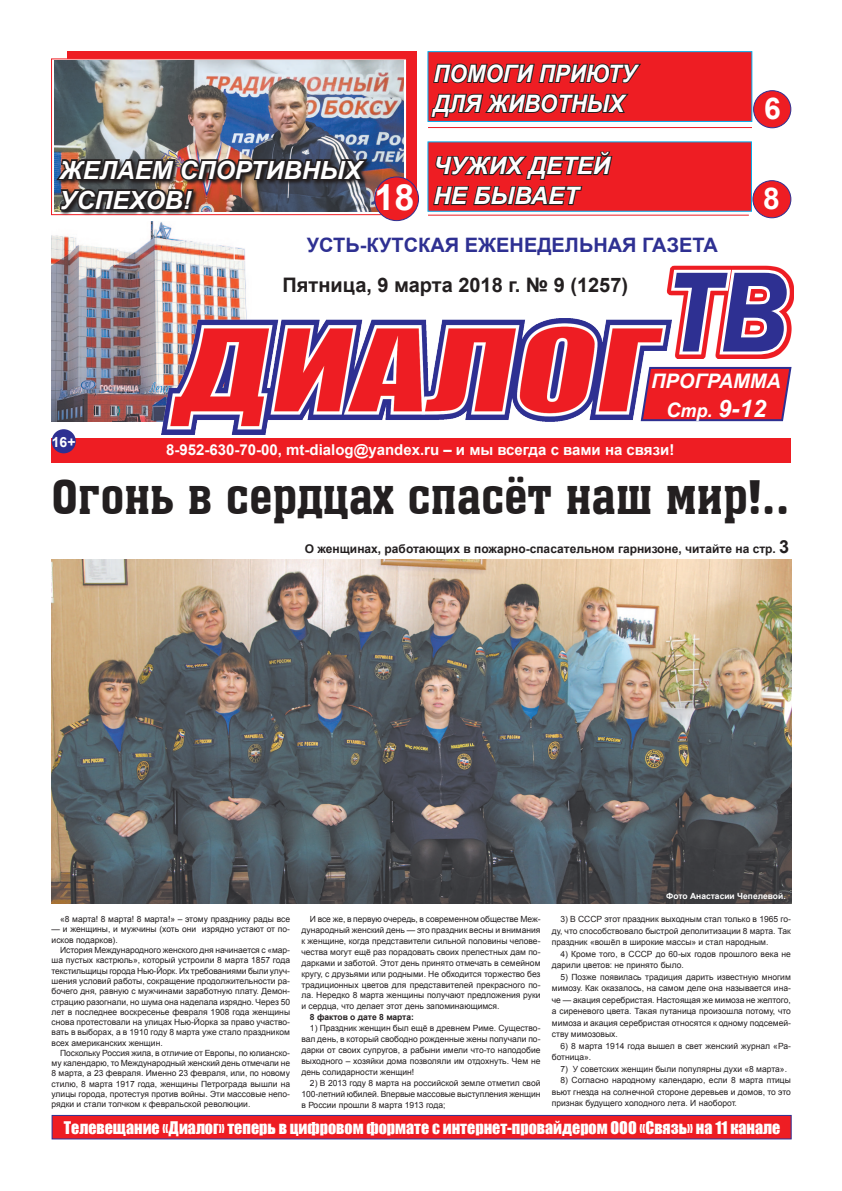
<style>
.page{position:relative;width:842px;height:1191px;background:#fff}
.page>*{position:absolute;margin:0;border:0;box-sizing:border-box;transform-origin:0 0}
.t1{font:italic 600 118px "Franklin Gothic";color:#2e3092;scale:.88 1}
.t2{font:46px "a Assuan";color:#231f20;scale:.96 1}
.t3{font:700 36px "Arial";color:#fff}
.t4{font:700 30px "Arial";color:#fff}
.t5{font:italic 700 25px/30px "Arial";color:#fff}
.t6{font:italic 700 24px/30px "Arial";color:#fff}
.t7{font:italic 700 24px/30px "Arial";color:#fff;scale:.93 1}
.t8{font:700 20px "Arial";color:#2e3092}
.t9{font:700 20px "Arial";color:#231f20}
.t10{font:italic 700 20px "Arial";color:#fff}
.t11{font:16px "Impact";color:#fff}
.t12{font:700 15px "Arial";color:#fff}
.t13{font:700 14px "Arial";color:#fff}
.t14{font:700 12px "Arial";color:#231f20}
.t15{font:8.5px/10.9px "Arial";color:#231f20;text-align:justify}
.t16{font:700 8.5px "Arial";color:#fff}
.t17{font:700 8.5px "Arial";color:#231f20}
.s1{font-size:20px}
.s2{font-size:18px}
</style>
<div class="page">
<img style="left:51px;top:222px;width:196px;height:200px">
<div style="left:428px;top:142px;width:323px;height:69px;background:#ee1d23"></div>
<div style="left:67px;top:52px;width:349px;height:155px;background:#ee1d23"></div>
<svg style="left:51px;top:58px;width:356px;height:157px"></svg>
<hr style="left:428px;top:127px;width:324px;height:1px;background:#ee1d23">
<div style="left:753px;top:181px;width:38px;height:37px;background:#ee1d23;border-radius:50%"></div>
<div style="left:753px;top:180px;width:38px;height:38px;border:1px solid #2e3092;border-radius:50%"></div>
<hr style="left:428px;top:215px;width:321px;height:1px;background:#ee1d23">
<div style="left:52px;top:438px;width:739px;height:25px;background:#ee1d23"></div>
<svg style="left:433px;top:151px;width:180px;height:55px"></svg>
<div style="left:754px;top:91px;width:37px;height:37px;background:#ee1d23;border-radius:50%"></div>
<div style="left:753px;top:90px;width:38px;height:38px;border:1px solid #2e3092;border-radius:50%"></div>
<div style="left:428px;top:52px;width:324px;height:70px;background:#ee1d23;border:1px solid #00aeef"></div>
<svg style="left:432px;top:51px;width:211px;height:33px"></svg>
<svg style="left:429px;top:92px;width:200px;height:27px"></svg>
<svg style="left:667px;top:265px;width:126px;height:93px"></svg>
<svg style="left:671px;top:366px;width:121px;height:56px;background:#df2e3b"></svg>
<img style="left:161px;top:319px;width:510px;height:116px">
<div style="left:52px;top:1115px;width:740px;height:24px;background:#ee1d23;border:1px solid #2e3092"></div>
<img style="left:54px;top:61px;width:350px;height:150px">
<svg style="left:57px;top:159px;width:316px;height:57px"></svg>
<img style="left:53px;top:138px;width:318px;height:75px">
<div style="left:375px;top:177px;width:44px;height:44px;background:#ee1d23;border-radius:50%"></div>
<div style="left:374px;top:177px;width:45px;height:44px;border:1px solid #2e3092;border-radius:50%"></div>
<div style="left:52px;top:429px;width:24px;height:24px;background:#2e3092;border-radius:50%"></div>
<img style="left:52px;top:559px;width:740px;height:344px">
<h3 class="t5" style="left:60px;top:156px;width:304px">ЖЕЛАЕМ СПОРТИВНЫХ<br>УСПЕХОВ!</h3>
<h3 class="t3" style="left:374px;top:173px;width:42px">18</h3>
<h3 class="t7" style="left:433px;top:59px;width:220px">ПОМОГИ ПРИЮТУ<br>ДЛЯ ЖИВОТНЫХ</h3>
<h3 class="t6" style="left:433px;top:151px;width:178px">ЧУЖИХ ДЕТЕЙ<br>НЕ БЫВАЕТ</h3>
<h3 class="t4" style="left:764px;top:89px;width:18px">6</h3>
<h3 class="t4" style="left:763px;top:178px;width:18px">8</h3>
<h3 class="t8" style="left:307px;top:231px;width:413px">УСТЬ-КУТСКАЯ ЕЖЕНЕДЕЛЬНАЯ ГАЗЕТА</h3>
<h3 class="t9" style="left:283px;top:272px;width:347px">Пятница, 9 марта 2018 г. № 9 (1257)</h3>
<h1 class="t1" style="left:669px;top:236px;width:136px">ТВ</h1>
<h3 class="t10" style="left:651px;top:368px;width:131px">ПРОГРАММА</h3>
<h3 class="t6" style="left:666px;top:394px;width:102px"><span class="s1">С</span><span class="s2">тр.</span> 9-12</h3>
<h3 class="t13" style="left:52px;top:432px;width:25px">16+</h3>
<h2 class="t2" style="left:52px;top:473px;width:770px">Огонь в сердцах спасёт наш мир!..</h2>
<h3 class="t12" style="left:166px;top:440px;width:510px">8-952-630-70-00, mt-dialog@yandex.ru – и мы всегда с вами на связи!</h3>
<h3 class="t14" style="left:305px;top:540px;width:486px">О женщинах, работающих в пожарно-спасательном гарнизоне, читайте на стр. <span class="s2">3</span></h3>
<p class="t15" style="left:60px;top:913px;width:231px">«8 марта! 8 марта! 8 марта!» – этому празднику рады все</p>
<p class="t15" style="left:52px;top:924px;width:240px;line-height:10.3px">— и женщины, и мужчины (хоть они изрядно устают от по&shy;исков подарков).</p>
<p class="t15" style="left:52px;top:945px;width:240px;line-height:10.3px;text-indent:8px">История Международного женского дня начинается с «мар&shy;ша пустых кастрюль», который устроили 8 марта 1857 года текстильщицы города Нью-Йорк. Их требованиями были улуч&shy;шения условий работы, сокращение продолжительности ра&shy;бочего дня, равную с мужчинами заработную плату. Демон&shy;страцию разогнали, но шума она наделала изрядно. Через 50 лет в последнее воскресенье февраля 1908 года женщины снова протестовали на улицах Нью-Йорка за право участво&shy;вать в выборах, а в 1910 году 8 марта уже стало праздником всех американских женщин.</p>
<p class="t15" style="left:52px;top:1048px;width:240px;line-height:10.2px;text-indent:8px">Поскольку Россия жила, в отличие от Европы, по юлианско&shy;му календарю, то Международный женский день отмечали не 8 марта, а 23 февраля. Именно 23 февраля, или, по новому стилю, 8 марта 1917 года, женщины Петрограда вышли на улицы города, протестуя против войны. Эти массовые непо&shy;рядки и стали толчком к февральской революции.</p>
<p class="t15" style="left:301px;top:913px;width:241px;text-indent:8px">И все же, в первую очередь, в современном обществе Меж&shy;дународный женский день — это праздник весны и внимания к женщине, когда представители сильной половины челове&shy;чества могут ещё раз порадовать своих прелестных дам по&shy;дарками и заботой. Этот день принято отмечать в семейном кругу, с друзьями или родными. Не обходится торжество без традиционных цветов для представителей прекрасного по&shy;ла. Нередко 8 марта женщины получают предложения руки и сердца, что делает этот день запоминающимся.</p>
<p class="t17" style="left:310px;top:1011px;width:106px">8 фактов о дате 8 марта:</p>
<p class="t15" style="left:301px;top:1022px;width:241px;text-indent:8px">1) Праздник женщин был ещё в древнем Риме. Существо&shy;вал день, в который свободно рожденные жены получали по&shy;дарки от своих супругов, а рабыни имели что-то наподобие выходного – хозяйки дома позволяли им отдохнуть. Чем не день солидарности женщин!</p>
<p class="t15" style="left:301px;top:1077px;width:241px;text-indent:8px">2) В 2013 году 8 марта на российской земле отметил свой 100-летний юбилей. Впервые массовые выступления женщин в России прошли 8 марта 1913 года;</p>
<p class="t16" style="left:666px;top:890px;width:121px">Фото Анастасии Чепелевой.</p>
<p class="t15" style="left:552px;top:913px;width:241px;line-height:11.5px;text-indent:8px">3) В СССР этот праздник выходным стал только в 1965 го&shy;ду, что способствовало быстрой деполитизации 8 марта. Так праздник «вошёл в широкие массы» и стал народным.</p>
<p class="t15" style="left:552px;top:948px;width:241px;line-height:11.5px;text-indent:8px">4) Кроме того, в СССР до 60-ых годов прошлого века не дарили цветов: не принято было.</p>
<p class="t15" style="left:552px;top:971px;width:241px;line-height:11.5px;text-indent:8px">5) Позже появилась традиция дарить известную многим мимозу. Как оказалось, на самом деле она называется ина&shy;че — акация серебристая. Настоящая же мимоза не желтого, а сиреневого цвета. Такая путаница произошла потому, что мимоза и акация серебристая относятся к одному подсемей&shy;ству мимозовых.</p>
<p class="t15" style="left:552px;top:1040px;width:241px;line-height:11.5px;text-indent:8px">6) 8 марта 1914 года вышел в свет женский журнал «Ра&shy;ботница».</p>
<p class="t15" style="left:560px;top:1063px;width:228px">7) У советских женщин были популярны духи «8 марта».</p>
<p class="t15" style="left:552px;top:1074px;width:241px;line-height:11.5px;text-indent:8px">8) Согласно народному календарю, если 8 марта птицы вьют гнезда на солнечной стороне деревьев и домов, то это признак будущего холодного лета. И наоборот.</p>
<h3 class="t11" style="left:64px;top:1115px;width:718px">Телевещание «Диалог» теперь в цифровом формате с интернет-провайдером ООО «Связь» на 11 канале</h3>
</div>
